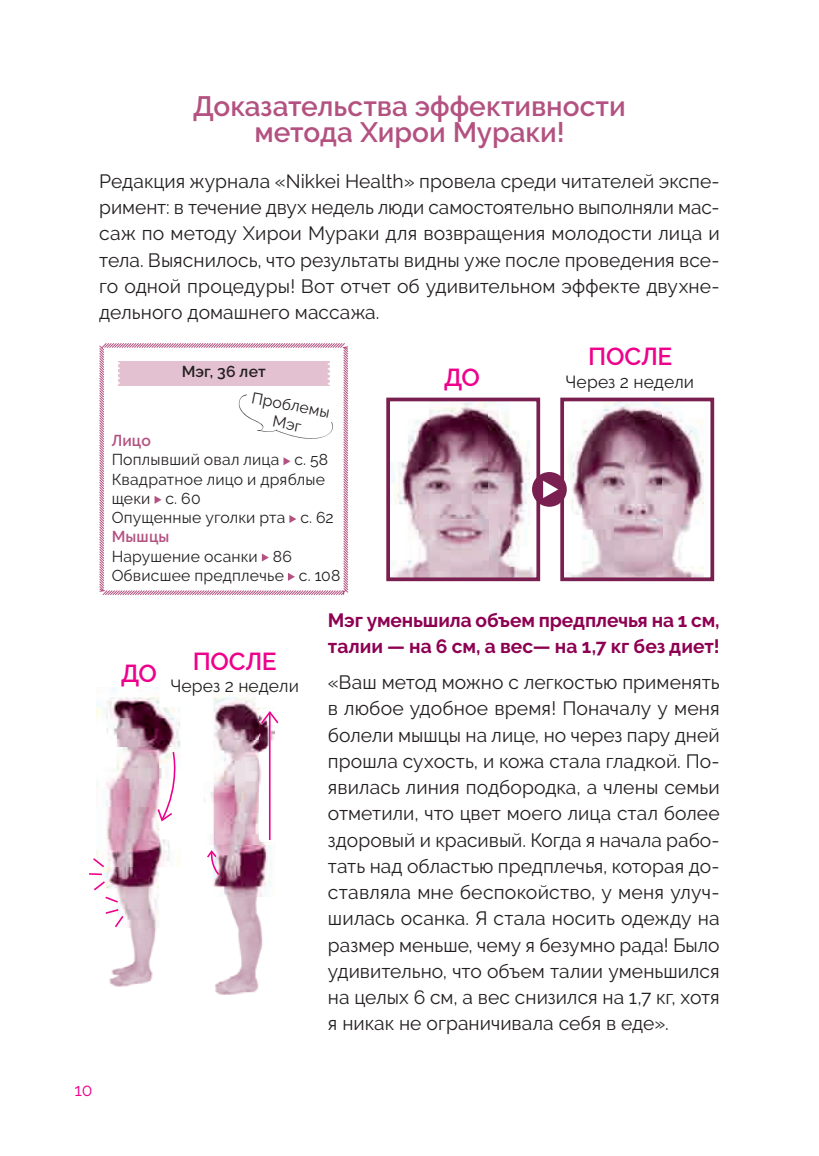
<style>
.page{position:relative;width:819px;height:1156px;background:#fff}
.page>*{position:absolute;margin:0;border:0;box-sizing:border-box;transform-origin:0 0}
.t1{font:600 28px/26.2px "Raleway";color:#b35281;text-align:center}
.t2{font:600 24.5px "Raleway";letter-spacing:-.015em;color:#ed028c}
.t3{font:19.25px/26.2px "Raleway";color:#231f20;text-align:justify}
.t4{font:700 19.25px/26.2px "Raleway";letter-spacing:-.005em;color:#8d0052}
.t5{font:17.5px "Raleway";color:#231f20}
.t6{font:17.5px "Raleway";color:#ed028c}
.t7{font:15.75px/19.2px "Raleway";letter-spacing:.01em;color:#231f20}
.t8{font:600 15.75px "Raleway";letter-spacing:.015em;color:#231f20}
.t9{font:600 15.75px "Raleway";letter-spacing:.01em;color:#b35281}
</style>
<div class="page">
<svg style="left:99px;top:343px;width:250px;height:252px"></svg>
<div style="left:118px;top:361px;width:211px;height:25px;background:#e4c1d1"></div>
<svg style="left:283px;top:457px;width:7px;height:8px"></svg>
<svg style="left:154px;top:496px;width:7px;height:8px"></svg>
<svg style="left:289px;top:515px;width:7px;height:8px"></svg>
<svg style="left:262px;top:553px;width:7px;height:8px"></svg>
<svg style="left:288px;top:573px;width:7px;height:8px"></svg>
<svg style="left:116px;top:361px;width:4px;height:24px"></svg>
<svg style="left:327px;top:361px;width:4px;height:25px"></svg>
<svg style="left:237px;top:394px;width:97px;height:47px"></svg>
<img style="left:391px;top:403px;width:144px;height:173px">
<div style="left:386px;top:398px;width:154px;height:183px;border:4px solid #792050"></div>
<img style="left:565px;top:403px;width:139px;height:173px">
<div style="left:560px;top:398px;width:154px;height:183px;border:4px solid #792050"></div>
<img style="left:214px;top:688px;width:52px;height:52px">
<img style="left:211px;top:740px;width:49px;height:53px">
<img style="left:204px;top:793px;width:68px;height:202px">
<img style="left:97px;top:687px;width:83px;height:300px">
<img style="left:260px;top:725px;width:15px;height:116px">
<svg style="left:259px;top:710px;width:20px;height:15px"></svg>
<hr style="left:269px;top:712px;width:1px;height:128px;background:#ed028c">
<svg style="left:205px;top:849px;width:15px;height:27px"></svg>
<svg style="left:89px;top:856px;width:36px;height:73px"></svg>
<svg style="left:156px;top:750px;width:24px;height:73px"></svg>
<div style="left:532px;top:472px;width:34px;height:35px;background:#792050;border-radius:50%"></div>
<svg style="left:543px;top:481px;width:15px;height:17px"></svg>
<h1 class="t1" style="left:193px;top:93px;width:434px">Доказательства эффективности метода Хирои Мураки!</h1>
<p class="t3" style="left:99px;top:168px;width:622px">Редакция журнала «Nikkei Health» провела среди читателей экспе&shy;римент: в течение двух недель люди самостоятельно выполняли мас&shy;саж по методу Хирои Мураки для возвращения молодости лица и тела. Выяснилось, что результаты видны уже после проведения все&shy;го одной процедуры! Вот отчет об удивительном эффекте двухне&shy;дельного домашнего массажа.</p>
<p class="t8" style="left:182px;top:363px;width:86px">Мэг, 36 лет</p>
<p class="t7" style="left:253px;top:388px;width:81px;text-align:center;rotate:11deg">Проблемы<br>Мэг</p>
<p class="t9" style="left:112px;top:431px;width:41px">Лицо</p>
<p class="t7" style="left:112px;top:450px;width:224px">Поплывший овал лица с. 58<br>Квадратное лицо и дряблые щеки с. 60<br>Опущенные уголки рта с. 62</p>
<p class="t9" style="left:112px;top:528px;width:59px">Мышцы</p>
<p class="t7" style="left:112px;top:546px;width:230px">Нарушение осанки 86<br>Обвисшее предплечье с. 108</p>
<p class="t2" style="left:588px;top:342px;width:85px">ПОСЛЕ</p>
<p class="t2" style="left:444px;top:363px;width:37px">ДО</p>
<p class="t5" style="left:566px;top:372px;width:130px">Через 2 недели</p>
<p class="t2" style="left:193px;top:647px;width:85px">ПОСЛЕ</p>
<p class="t5" style="left:121px;top:676px;width:179px"><sup>ДО</sup> Через 2 недели</p>
<p class="t4" style="left:328px;top:607px;width:393px">Мэг уменьшила объем предплечья на 1 см, талии — на 6 см, а вес— на 1,7 кг без диет!</p>
<p class="t3" style="left:328px;top:669px;width:393px">«Ваш метод можно с легкостью применять в любое удобное время! Поначалу у меня болели мышцы на лице, но через пару дней прошла сухость, и кожа стала гладкой. По&shy;явилась линия подбородка, а члены семьи отметили, что цвет моего лица стал более здоровый и красивый. Когда я начала рабо&shy;тать над областью предплечья, которая до&shy;ставляла мне беспокойство, у меня улуч&shy;шилась осанка. Я стала носить одежду на размер меньше, чему я безумно рада! Было удивительно, что объем талии уменьшился на целых 6 см, а вес снизился на 1,7 кг, хотя я никак не ограничивала себя в еде».</p>
<p class="t6" style="left:74px;top:1080px;width:19px">10</p>
</div>
